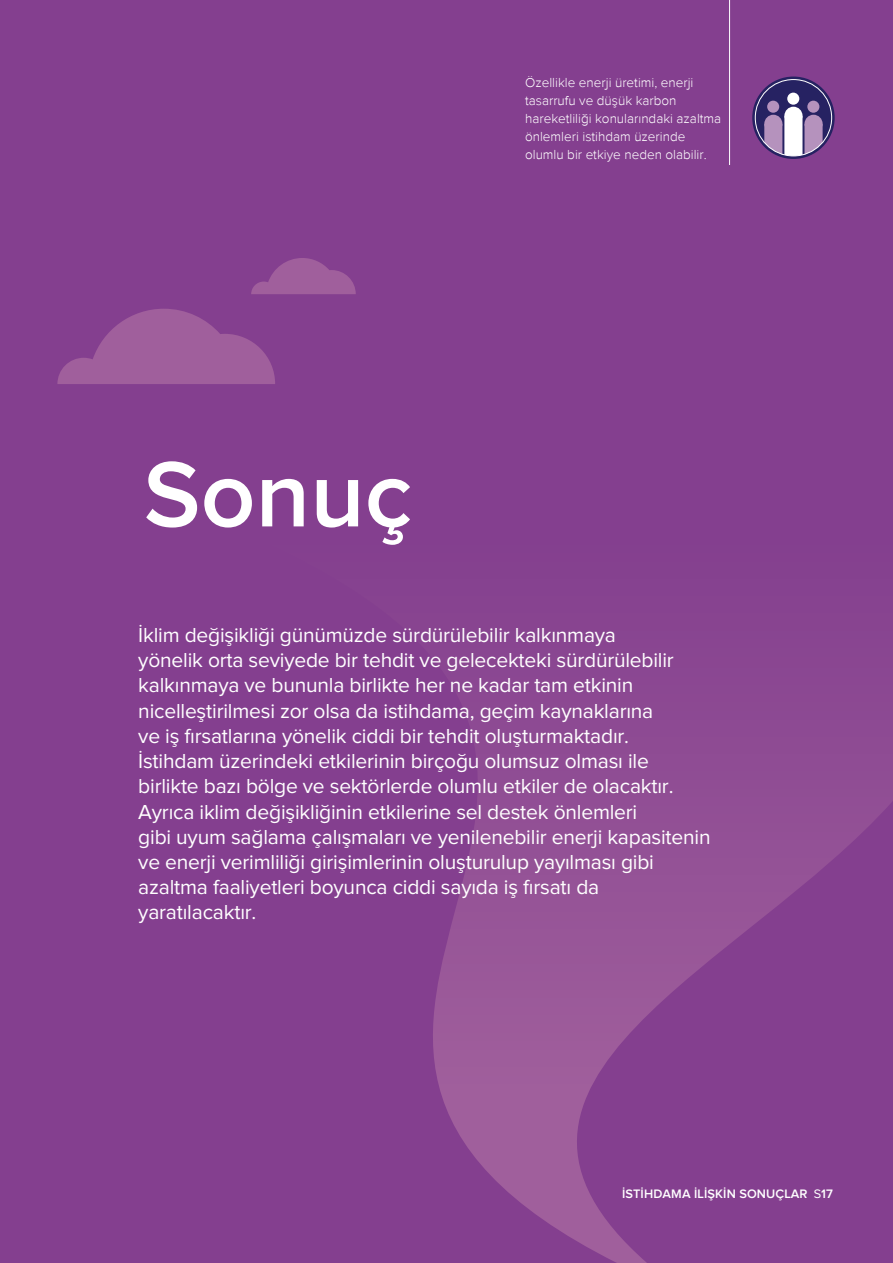
<style>
.page{position:relative;width:893px;height:1263px;background:#843f8f}
.page>*{position:absolute;margin:0;border:0;box-sizing:border-box;transform-origin:0 0}
.t1{font:600 96px "Proxima Nova";color:#fff}
.t2{font:21px/25.2px "Proxima Nova";letter-spacing:-.01em;color:#fff}
.t3{font:300 13.5px/18px "Proxima Nova";color:#fff}
.t4{font:600 12.75px "Proxima Nova";letter-spacing:.01em;color:#fff}
.s1{font-weight:400}
</style>
<div class="page">
<svg style="left:433px;top:720px;width:460px;height:543px"></svg>
<hr style="left:729px;top:0;width:1px;height:165px;background:#fff">
<svg style="left:251px;top:258px;width:105px;height:36px"></svg>
<svg style="left:57px;top:309px;width:218px;height:75px"></svg>
<svg style="left:752px;top:77px;width:83px;height:82px;background:#342f6c"></svg>
<div style="left:767px;top:101px;width:12px;height:12px;background:#b592bd;border-radius:50%"></div>
<div style="left:787px;top:93px;width:12px;height:12px;background:#fff;border-radius:50%"></div>
<div style="left:784px;top:107px;width:18px;height:18px;background:#fff;border-radius:50%"></div>
<div style="left:807px;top:101px;width:12px;height:12px;background:#b592bd;border-radius:50%"></div>
<svg style="left:764px;top:116px;width:59px;height:40px;background:#b6a0c3"></svg>
<div style="left:755px;top:79px;width:77px;height:77px;border:1px solid #fff;border-radius:50%"></div>
<p class="t3" style="left:525px;top:74px;width:198px">Özellikle enerji üretimi, enerji tasarrufu ve düşük karbon hareketliliği konularındaki azaltma önlemleri istihdam üzerinde olumlu bir etkiye neden olabilir.</p>
<h1 class="t1" style="left:144px;top:451px;width:270px">Sonuç</h1>
<p class="t2" style="left:138px;top:623px;width:574px">İklim değişikliği günümüzde sürdürülebilir kalkınmaya<br>yönelik orta seviyede bir tehdit ve gelecekteki sürdürülebilir kalkınmaya ve bununla birlikte her ne kadar tam etkinin nicelleştirilmesi zor olsa da istihdama, geçim kaynaklarına<br>ve iş fırsatlarına yönelik ciddi bir tehdit oluşturmaktadır.<br>İstihdam üzerindeki etkilerinin birçoğu olumsuz olması ile birlikte bazı bölge ve sektörlerde olumlu etkiler de olacaktır.<br>Ayrıca iklim değişikliğinin etkilerine sel destek önlemleri<br>gibi uyum sağlama çalışmaları ve yenilenebilir enerji kapasitenin ve enerji verimliliği girişimlerinin oluşturulup yayılması gibi azaltma faaliyetleri boyunca ciddi sayıda iş fırsatı da yaratılacaktır.</p>
<p class="t4" style="left:622px;top:1187px;width:212px">İSTİHDAMA İLİŞKİN SONUÇLAR <span class="s1">S</span>17</p>
</div>
